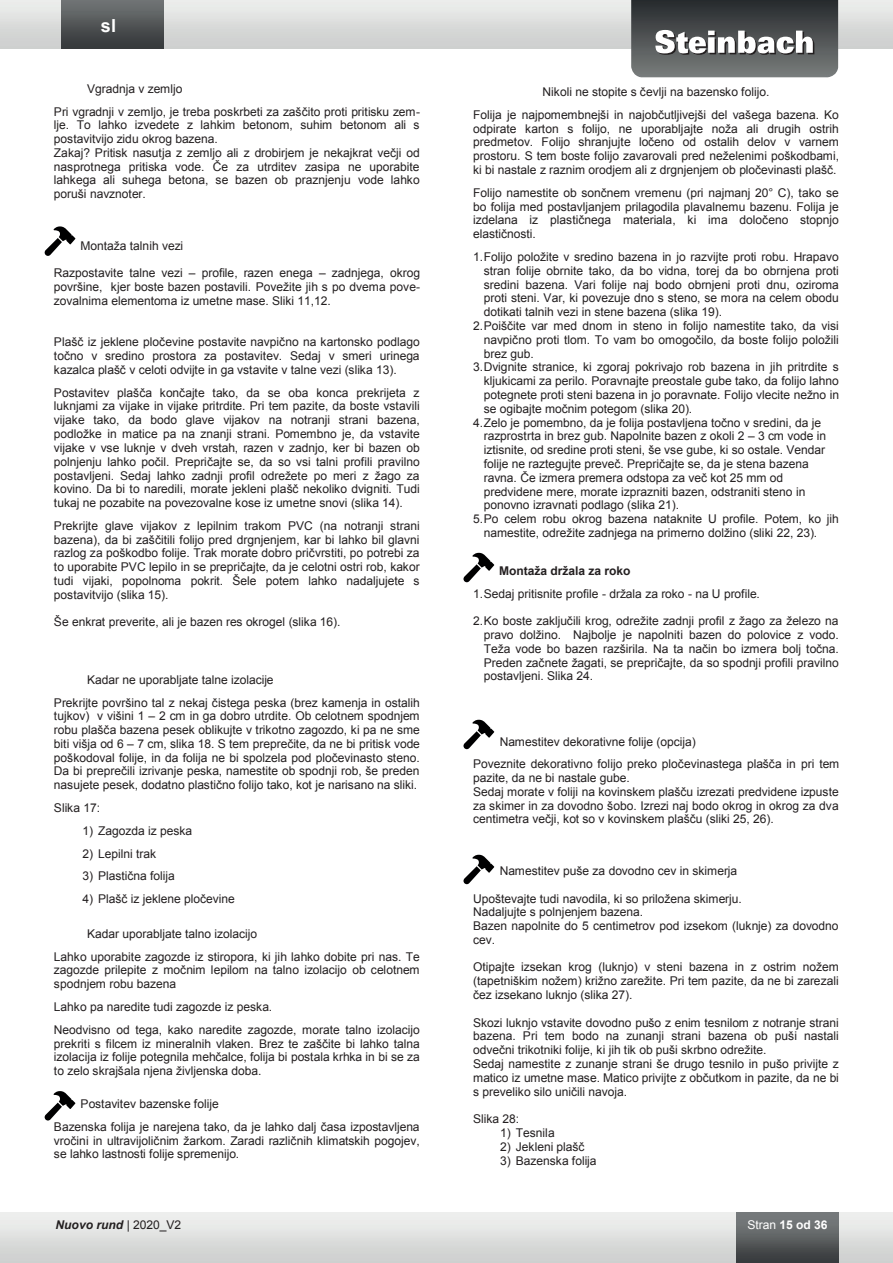
<style>
.page{position:relative;width:893px;height:1263px;background:#fff}
.page>*{position:absolute;margin:0;border:0;box-sizing:border-box;transform-origin:0 0}
.t1{font:700 18px "Arial";color:#fff}
.t2{font:12px/13.8px "Arial";letter-spacing:-.005em;color:#231f20}
.t3{font:700 12px "Arial";color:#231f20}
.t4{font:italic 700 12px "Arial";color:#231f20}
.t5{font:700 12px "Arial";color:#fff}
.s1{font-weight:400;font-style:normal}
.s2{font-weight:400}
</style>
<div class="page">
<div style="left:0;top:0;width:893px;height:48px;background:linear-gradient(to bottom,#edeeec,#cccdcd)"></div>
<div style="left:0;top:1212px;width:893px;height:51px;background:linear-gradient(to bottom,#f1f2f0,#cccdcc)"></div>
<div style="left:736px;top:1212px;width:102px;height:51px;background:linear-gradient(to bottom,#808485,#36393b)"></div>
<div style="left:61px;top:0;width:103px;height:48px;background:linear-gradient(to bottom,#727677,#34373a)"></div>
<img style="left:631px;top:0;width:207px;height:77px">
<svg style="left:655px;top:30px;width:159px;height:25px"></svg>
<svg style="left:45px;top:226px;width:30px;height:30px"></svg>
<svg style="left:45px;top:1091px;width:30px;height:29px"></svg>
<svg style="left:463px;top:553px;width:31px;height:29px"></svg>
<svg style="left:463px;top:720px;width:31px;height:29px"></svg>
<svg style="left:463px;top:855px;width:31px;height:29px"></svg>
<h1 class="t1" style="left:101px;top:14px;width:17px">sl</h1>
<p class="t2" style="left:54px;top:77px;width:368px;line-height:23px;text-indent:33px">Vgradnja v zemljo<br>Pri vgradnji v zemljo, je treba poskrbeti za zaščito proti pritisku zem-</p>
<p class="t2" style="left:54px;top:118px;width:368px">lje. To lahko izvedete z lahkim betonom, suhim betonom ali s postavitvijo zidu okrog bazena.<br>Zakaj? Pritisk nasutja z zemljo ali z drobirjem je nekajkrat večji od nasprotnega pritiska vode. Če za utrditev zasipa ne uporabite lahkega ali suhega betona, se bazen ob praznjenju vode lahko poruši navznoter.</p>
<p class="t2" style="left:81px;top:239px;width:104px">Montaža talnih vezi</p>
<p class="t2" style="left:54px;top:266px;width:368px;text-align:justify">Razpostavite talne vezi – profile, razen enega – zadnjega, okrog površine, kjer boste bazen postavili. Povežite jih s po dvema pove&shy;zovalnima elementoma iz umetne mase. Sliki 11,12.</p>
<p class="t2" style="left:54px;top:335px;width:367px;text-align:justify">Plašč iz jeklene pločevine postavite navpično na kartonsko podlago točno v sredino prostora za postavitev. Sedaj v smeri urinega kazalca plašč v celoti odvijte in ga vstavite v talne vezi (slika 13).</p>
<p class="t2" style="left:54px;top:386px;width:368px;text-align:justify">Postavitev plašča končajte tako, da se oba konca prekrijeta z luknjami za vijake in vijake pritrdite. Pri tem pazite, da boste vstavili vijake tako, da bodo glave vijakov na notranji strani bazena, podložke in matice pa na znanji strani. Pomembno je, da vstavite vijake v vse luknje v dveh vrstah, razen v zadnjo, ker bi bazen ob polnjenju lahko počil. Prepričajte se, da so vsi talni profili pravilno postavljeni. Sedaj lahko zadnji profil odrežete po meri z žago za kovino. Da bi to naredili, morate jekleni plašč nekoliko dvigniti. Tudi tukaj ne pozabite na povezovalne kose iz umetne snovi (slika 14).</p>
<p class="t2" style="left:54px;top:519px;width:367px;text-align:justify">Prekrijte glave vijakov z lepilnim trakom PVC (na notranji strani bazena), da bi zaščitili folijo pred drgnjenjem, kar bi lahko bil glavni razlog za poškodbo folije. Trak morate dobro pričvrstiti, po potrebi za to uporabite PVC lepilo in se prepričajte, da je celotni ostri rob, kakor tudi vijaki, popolnoma pokrit. Šele potem lahko nadaljujete s postavitvijo (slika 15).</p>
<p class="t2" style="left:54px;top:615px;width:288px">Še enkrat preverite, ali je bazen res okrogel (slika 16).</p>
<p class="t2" style="left:54px;top:668px;width:367px;line-height:22.6px;text-indent:33px">Kadar ne uporabljate talne izolacije<br>Prekrijte površino tal z nekaj čistega peska (brez kamenja in ostalih</p>
<p class="t2" style="left:54px;top:709px;width:368px;text-align:justify">tujkov) v višini 1 – 2 cm in ga dobro utrdite. Ob celotnem spodnjem robu plašča bazena pesek oblikujte v trikotno zagozdo, ki pa ne sme biti višja od 6 – 7 cm, slika 18. S tem preprečite, da ne bi pritisk vode poškodoval folije, in da folija ne bi spolzela pod pločevinasto steno.<br>Da bi preprečili izrivanje peska, namestite ob spodnji rob, še preden nasujete pesek, dodatno plastično folijo tako, kot je narisano na sliki.</p>
<p class="t2" style="left:54px;top:801px;width:48px">Slika 17:</p>
<p class="t2" style="left:82px;top:824px;width:111px">1) Zagozda iz peska</p>
<p class="t2" style="left:82px;top:847px;width:75px">2) Lepilni trak</p>
<p class="t2" style="left:82px;top:869px;width:94px">3) Plastična folija</p>
<p class="t2" style="left:82px;top:892px;width:154px">4) Plašč iz jeklene pločevine</p>
<p class="t2" style="left:54px;top:922px;width:367px;line-height:22.6px;text-indent:33px">Kadar uporabljate talno izolacijo<br>Lahko uporabite zagozde iz stiropora, ki jih lahko dobite pri nas. Te</p>
<p class="t2" style="left:54px;top:963px;width:367px">zagozde prilepite z močnim lepilom na talno izolacijo ob celotnem spodnjem robu bazena</p>
<p class="t2" style="left:54px;top:995px;width:367px;line-height:22.8px">Lahko pa naredite tudi zagozde iz peska.<br>Neodvisno od tega, kako naredite zagozde, morate talno izolacijo</p>
<p class="t2" style="left:54px;top:1036px;width:367px;text-align:justify">prekriti s filcem iz mineralnih vlaken. Brez te zaščite bi lahko talna izolacija iz folije potegnila mehčalce, folija bi postala krhka in bi se za to zelo skrajšala njena življenska doba.</p>
<p class="t2" style="left:54px;top:1093px;width:367px;line-height:22.6px;text-indent:27px">Postavitev bazenske folije<br>Bazenska folija je narejena tako, da je lahko dalj časa izpostavljena</p>
<p class="t2" style="left:54px;top:1133px;width:367px">vročini in ultravijoličnim žarkom. Zaradi različnih klimatskih pogojev, se lahko lastnosti folije spremenijo.</p>
<p class="t2" style="left:473px;top:80px;width:367px;line-height:22.8px;text-align:center">Nikoli ne stopite s čevlji na bazensko folijo.<br>Folija je najpomembnejši in najobčutljivejši del vašega bazena. Ko</p>
<p class="t2" style="left:473px;top:122px;width:367px;text-align:justify">odpirate karton s folijo, ne uporabljajte noža ali drugih ostrih predmetov. Folijo shranjujte ločeno od ostalih delov v varnem prostoru. S tem boste folijo zavarovali pred neželenimi poškodbami, ki bi nastale z raznim orodjem ali z drgnjenjem ob pločevinasti plašč.</p>
<p class="t2" style="left:473px;top:186px;width:367px;text-align:justify">Folijo namestite ob sončnem vremenu (pri najmanj 20° C), tako se bo folija med postavljanjem prilagodila plavalnemu bazenu. Folija je izdelana iz plastičnega materiala, ki ima določeno stopnjo elastičnosti.</p>
<p class="t2" style="left:473px;top:250px;width:367px">1.Folijo položite v sredino bazena in jo razvijte proti robu. Hrapavo</p>
<p class="t2" style="left:484px;top:264px;width:357px">stran folije obrnite tako, da bo vidna, torej da bo obrnjena proti</p>
<p class="t2" style="left:484px;top:277px;width:357px">sredini bazena. Vari folije naj bodo obrnjeni proti dnu, oziroma</p>
<p class="t2" style="left:484px;top:291px;width:357px">proti steni. Var, ki povezuje dno s steno, se mora na celem obodu</p>
<p class="t2" style="left:484px;top:305px;width:240px">dotikati talnih vezi in stene bazena (slika 19).</p>
<p class="t2" style="left:473px;top:319px;width:367px">2.Poiščite var med dnom in steno in folijo namestite tako, da visi</p>
<p class="t2" style="left:484px;top:333px;width:357px">navpično proti tlom. To vam bo omogočilo, da boste folijo položili</p>
<p class="t2" style="left:484px;top:347px;width:52px">brez gub.</p>
<p class="t2" style="left:484px;top:360px;width:357px;text-align:justify;text-indent:-11px">3. Dvignite stranice, ki zgoraj pokrivajo rob bazena in jih pritrdite s kljukicami za perilo. Poravnajte preostale gube tako, da folijo lahno potegnete proti steni bazena in jo poravnate. Folijo vlecite nežno in se ogibajte močnim potegom (slika 20).</p>
<p class="t2" style="left:484px;top:416px;width:344px;text-indent:-11px">4. Zelo je pomembno, da je folija postavljena točno v sredini, da je razprostrta in brez gub. Napolnite bazen z okoli 2 – 3 cm vode in iztisnite, od sredine proti steni, še vse gube, ki so ostale. Vendar folije ne raztegujte preveč. Prepričajte se, da je stena bazena ravna. Če izmera premera odstopa za več kot 25 mm od predvidene mere, morate izprazniti bazen, odstraniti steno in ponovno izravnati podlago (slika 21).</p>
<p class="t2" style="left:484px;top:512px;width:357px;text-indent:-11px">5. Po celem robu okrog bazena nataknite U profile. Potem, ko jih namestite, odrežite zadnjega na primerno dolžino (sliki 22, 23).</p>
<p class="t3" style="left:499px;top:562px;width:133px">Montaža držala za roko</p>
<p class="t2" style="left:473px;top:586px;width:288px">1. Sedaj pritisnite profile - držala za roko - na U profile.</p>
<p class="t2" style="left:484px;top:614px;width:357px;text-align:justify;text-indent:-11px">2.Ko boste zaključili krog, odrežite zadnji profil z žago za železo na pravo dolžino. Najbolje je napolniti bazen do polovice z vodo.<br>Teža vode bo bazen razširila. Na ta način bo izmera bolj točna.<br>Preden začnete žagati, se prepričajte, da so spodnji profili pravilno postavljeni. Slika 24.</p>
<p class="t2" style="left:473px;top:730px;width:368px;line-height:22.6px;text-indent:27px">Namestitev dekorativne folije (opcija)<br>Poveznite dekorativno folijo preko pločevinastega plašča in pri tem</p>
<p class="t2" style="left:473px;top:771px;width:367px">pazite, da ne bi nastale gube.<br>Sedaj morate v foliji na kovinskem plašču izrezati predvidene izpuste za skimer in za dovodno šobo. Izrezi naj bodo okrog in okrog za dva centimetra večji, kot so v kovinskem plašču (sliki 25, 26).</p>
<p class="t2" style="left:500px;top:864px;width:239px">Namestitev puše za dovodno cev in skimerja</p>
<p class="t2" style="left:473px;top:891px;width:367px">Upoštevajte tudi navodila, ki so priložena skimerju.<br>Nadaljujte s polnjenjem bazena.<br>Bazen napolnite do 5 centimetrov pod izsekom (luknje) za dovodno cev.</p>
<p class="t2" style="left:473px;top:960px;width:367px;text-align:justify">Otipajte izsekan krog (luknjo) v steni bazena in z ostrim nožem (tapetniškim nožem) križno zarežite. Pri tem pazite, da ne bi zarezali čez izsekano luknjo (slika 27).</p>
<p class="t2" style="left:473px;top:1016px;width:367px">Skozi luknjo vstavite dovodno pušo z enim tesnilom z notranje strani bazena. Pri tem bodo na zunanji strani bazena ob puši nastali odvečni trikotniki folije, ki jih tik ob puši skrbno odrežite.<br>Sedaj namestite z zunanje strani še drugo tesnilo in pušo privijte z matico iz umetne mase. Matico privijte z občutkom in pazite, da ne bi s preveliko silo uničili navoja.</p>
<p class="t2" style="left:473px;top:1112px;width:48px">Slika 28:</p>
<p class="t2" style="left:500px;top:1126px;width:56px">1) Tesnila</p>
<p class="t2" style="left:500px;top:1140px;width:86px">2) Jekleni plašč</p>
<p class="t2" style="left:500px;top:1154px;width:98px">3) Bazenska folija</p>
<p class="t4" style="left:56px;top:1217px;width:127px">Nuovo rund <span class="s1">| 2020_V2</span></p>
<p class="t5" style="left:747px;top:1217px;width:82px"><span class="s2">Stran</span> 15 od 36</p>
</div>
